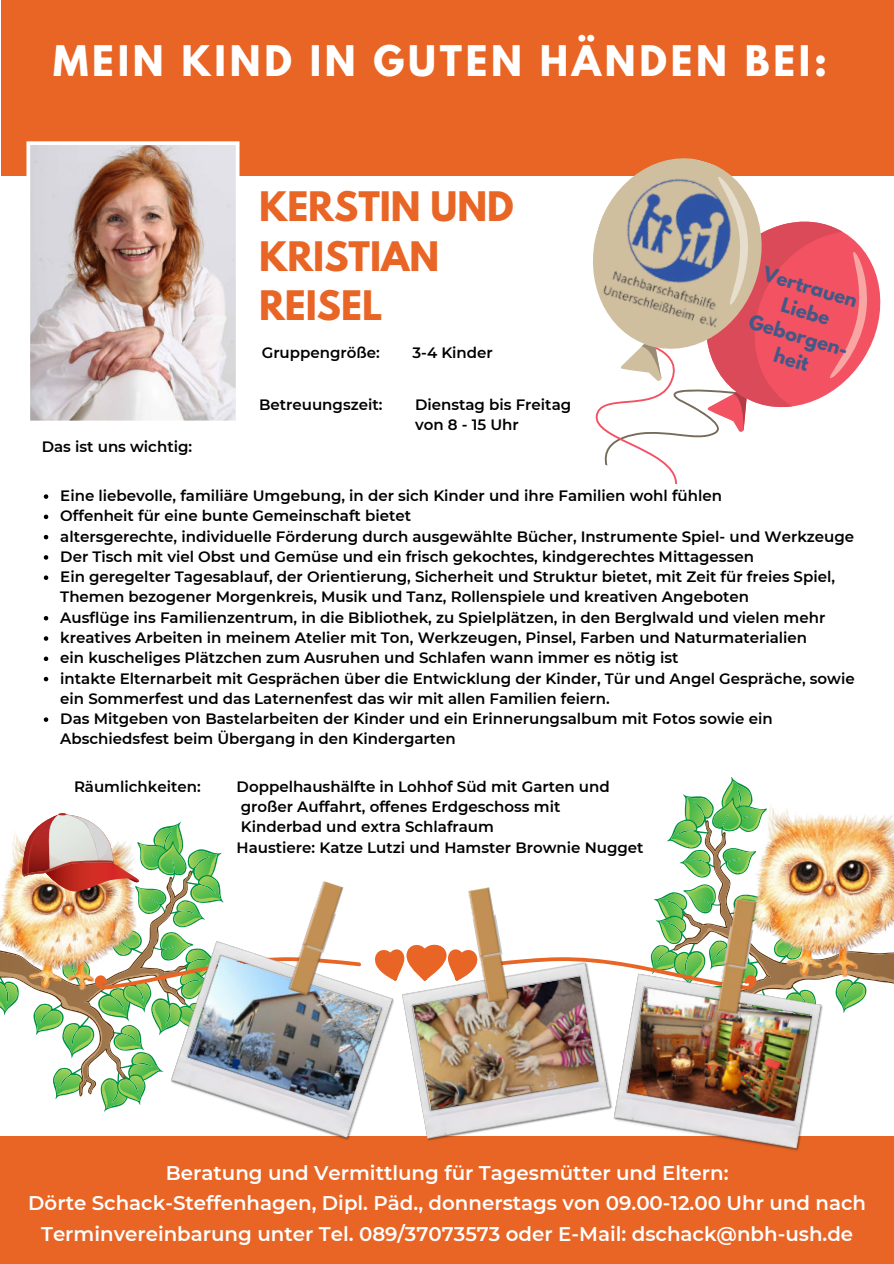
<style>
.page{position:relative;width:894px;height:1264px;background:#fff}
.page>*{position:absolute;margin:0;border:0;box-sizing:border-box;transform-origin:0 0}
.t1{font:700 37.35px "League Spartan";letter-spacing:.1em;color:#fff}
.t2{font:700 36px/49.5px "League Spartan";color:#e86525}
.t3{font:600 19.8px/30.8px "Montserrat";color:#fff;text-align:center}
.t4{font:700 18px "League Spartan";color:#425987}
.t5{font:600 15px/20.2px "Montserrat";color:#000}
</style>
<div class="page">
<div style="left:1px;top:0;width:892px;height:176px;background:#e86525"></div>
<div style="left:0;top:1136px;width:893px;height:127px;background:#e86525"></div>
<svg style="left:670px;top:245px;width:211px;height:239px"></svg>
<img style="left:593px;top:158px;width:266px;height:313px">
<svg style="left:396px;top:944px;width:72px;height:37px"></svg>
<img style="left:0;top:813px;width:224px;height:298px">
<img style="left:510px;top:777px;width:383px;height:236px">
<img style="left:169px;top:940px;width:227px;height:200px">
<img style="left:288px;top:881px;width:56px;height:114px">
<img style="left:401px;top:961px;width:212px;height:180px">
<img style="left:468px;top:887px;width:42px;height:115px">
<img style="left:612px;top:973px;width:212px;height:178px">
<img style="left:715px;top:898px;width:42px;height:115px">
<img style="left:26px;top:141px;width:213px;height:280px">
<svg style="left:44px;top:494px;width:4px;height:5px"></svg>
<svg style="left:44px;top:514px;width:4px;height:5px"></svg>
<svg style="left:44px;top:535px;width:4px;height:4px"></svg>
<svg style="left:44px;top:555px;width:4px;height:4px"></svg>
<svg style="left:44px;top:575px;width:4px;height:5px"></svg>
<svg style="left:44px;top:616px;width:4px;height:4px"></svg>
<svg style="left:44px;top:636px;width:4px;height:4px"></svg>
<svg style="left:44px;top:656px;width:4px;height:5px"></svg>
<svg style="left:44px;top:677px;width:4px;height:4px"></svg>
<svg style="left:44px;top:717px;width:4px;height:5px"></svg>
<h1 class="t1" style="left:53px;top:32px;width:775px">MEIN KIND IN GUTEN HÄNDEN BEI:</h1>
<p class="t5" style="left:42px;top:435px;width:152px">Das ist uns wichtig:</p>
<h2 class="t2" style="left:259px;top:181px;width:256px">KERSTIN UND<br>KRISTIAN<br>REISEL</h2>
<p class="t5" style="left:262px;top:341px;width:119px">Gruppengröße:</p>
<p class="t5" style="left:259px;top:393px;width:125px">Betreuungszeit:</p>
<p class="t5" style="left:412px;top:341px;width:82px">3-4 Kinder</p>
<p class="t5" style="left:415px;top:393px;width:158px">Dienstag bis Freitag von 8 - 15 Uhr</p>
<p class="t4" style="left:767px;top:260px;width:99px;rotate:16deg">Vertrauen</p>
<p class="t4" style="left:753px;top:308px;width:108px;rotate:16deg">Geborgen-</p>
<p class="t4" style="left:785px;top:291px;width:51px;rotate:16deg">Liebe</p>
<p class="t4" style="left:778px;top:341px;width:37px;rotate:16deg">heit</p>
<p class="t5" style="left:60px;top:485px;width:795px">Eine liebevolle, familiäre Umgebung, in der sich Kinder und ihre Familien wohl fühlen<br>Offenheit für eine bunte Gemeinschaft bietet<br>altersgerechte, individuelle Förderung durch ausgewählte Bücher, Instrumente Spiel- und Werkzeuge Der Tisch mit viel Obst und Gemüse und ein frisch gekochtes, kindgerechtes Mittagessen<br>Ein geregelter Tagesablauf, der Orientierung, Sicherheit und Struktur bietet, mit Zeit für freies Spiel, Themen bezogener Morgenkreis, Musik und Tanz, Rollenspiele und kreativen Angeboten<br>Ausflüge ins Familienzentrum, in die Bibliothek, zu Spielplätzen, in den Berglwald und vielen mehr kreatives Arbeiten in meinem Atelier mit Ton, Werkzeugen, Pinsel, Farben und Naturmaterialien<br>ein kuscheliges Plätzchen zum Ausruhen und Schlafen wann immer es nötig ist<br>intakte Elternarbeit mit Gesprächen über die Entwicklung der Kinder, Tür und Angel Gespräche, sowie ein Sommerfest und das Laternenfest das wir mit allen Familien feiern.<br>Das Mitgeben von Bastelarbeiten der Kinder und ein Erinnerungsalbum mit Fotos sowie ein Abschiedsfest beim Übergang in den Kindergarten</p>
<p class="t5" style="left:74px;top:775px;width:128px">Räumlichkeiten:</p>
<p class="t5" style="left:236px;top:775px;width:408px">Doppelhaushälfte in Lohhof Süd mit Garten und großer Auffahrt, offenes Erdgeschoss mit<br>Kinderbad und extra Schlafraum<br>Haustiere: Katze Lutzi und Hamster Brownie Nugget</p>
<h3 class="t3" style="left:28px;top:1156px;width:839px">Beratung und Vermittlung für Tagesmütter und Eltern:<br>Dörte Schack-Steffenhagen, Dipl. Päd., donnerstags von 09.00-12.00 Uhr und nach<br>Terminvereinbarung unter Tel. 089/37073573 oder E-Mail: dschack@nbh-ush.de</h3>
</div>
